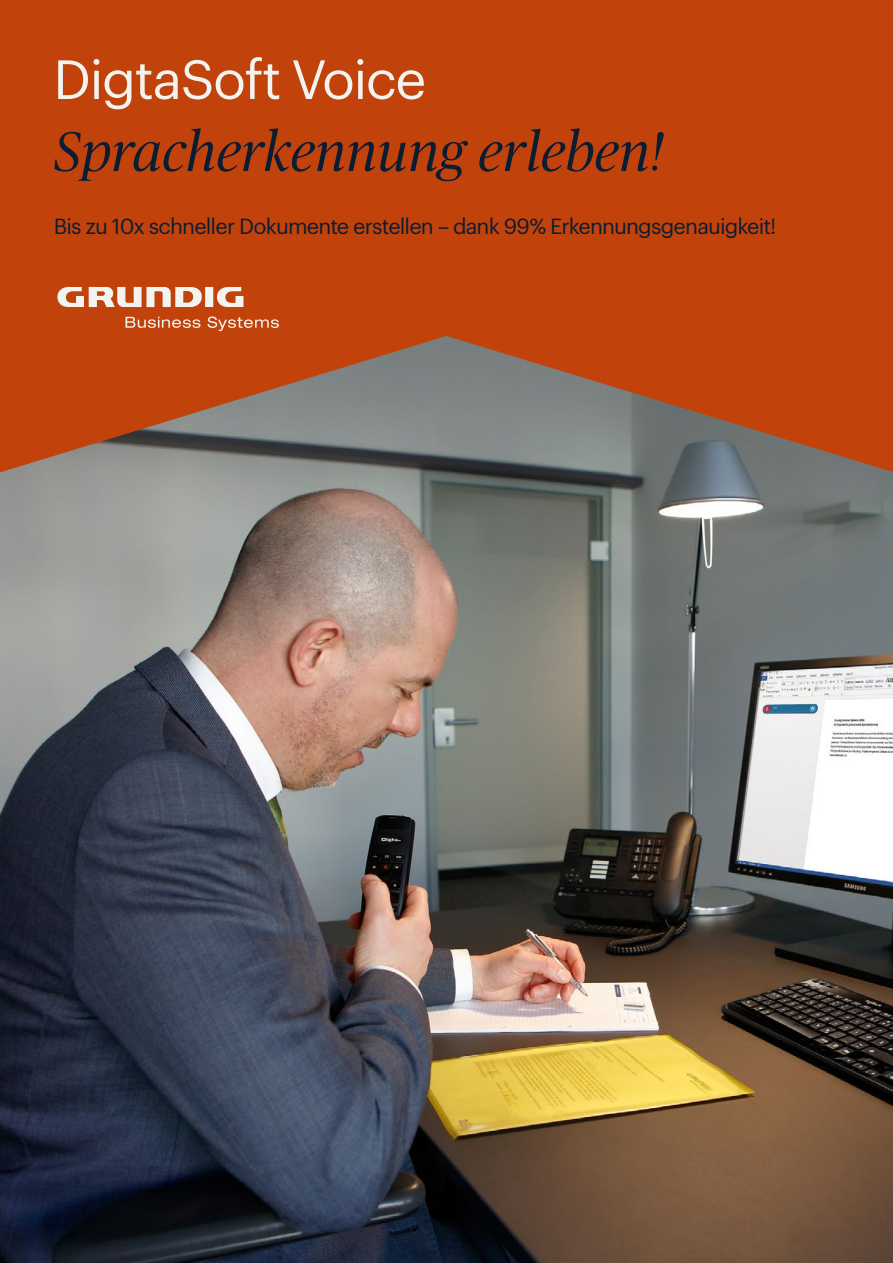
<style>
.page{position:relative;width:893px;height:1263px;background:#fff}
.page>*{position:absolute;margin:0;border:0;box-sizing:border-box;transform-origin:0 0}
.t1{font:italic 54px "Grundig Basics";letter-spacing:-.005em;color:#0c1c31}
.t2{font:54px "Grundig Basics";color:#f3f3f0}
.t3{font:21.45px "Grundig Basics";letter-spacing:-.01em;color:#0c1c31}
</style>
<div class="page">
<img style="left:0;top:472px;width:893px;height:791px">
<svg style="left:0;top:0;width:893px;height:472px;background:#b64b1b"></svg>
<svg style="left:57px;top:287px;width:186px;height:20px"></svg>
<svg style="left:126px;top:317px;width:75px;height:11px"></svg>
<svg style="left:208px;top:316px;width:71px;height:15px"></svg>
<h1 class="t2" style="left:54px;top:39px;width:373px">DigtaSoft Voice</h1>
<h1 class="t1" style="left:54px;top:114px;width:611px">Spracherkennung erleben!</h1>
<p class="t3" style="left:54px;top:210px;width:724px">Bis zu 10x schneller Dokumente erstellen – dank 99% Erkennungsgenauigkeit!</p>
</div>
